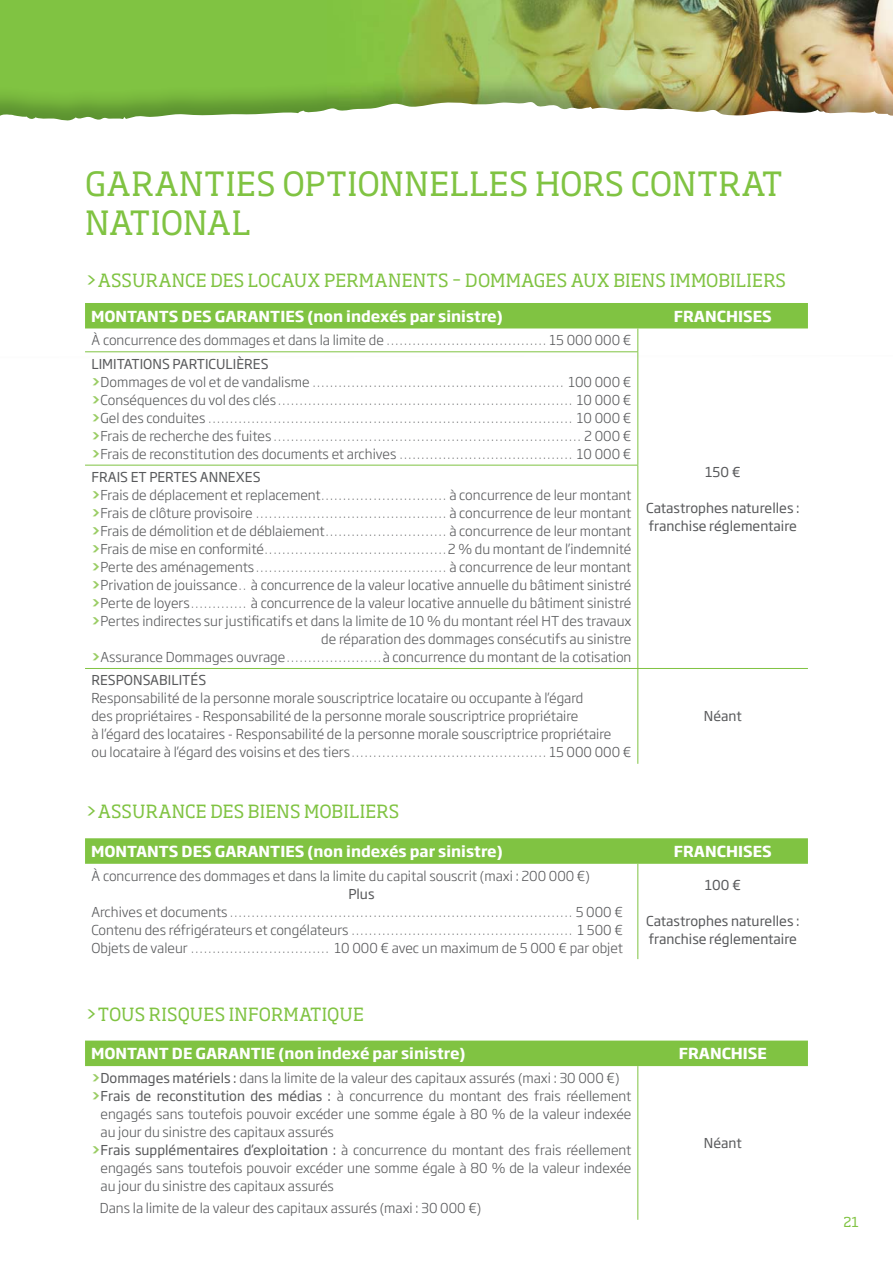
<style>
.page{position:relative;width:893px;height:1263px;background:#fff}
.page>*{position:absolute;margin:0;border:0;box-sizing:border-box;transform-origin:0 0}
.t1{font:33px/39.6px "Soho Pro";letter-spacing:.015em;color:#80c342}
.t2{font:18px "Soho Pro";letter-spacing:.015em;color:#80c342}
.t3{font:700 15px "Soho Gothic Std";color:#fff}
.t4{font:300 13.5px/18px "Soho Gothic Std";color:#58595b}
.t5{font:13.5px/18px "Soho Gothic Std";color:#58595b}
.t6{font:13.5px "Soho Pro";color:#80c342}
.t7{font:300 10.5px/18px "Soho Gothic Std";color:#58595b;text-align:justify}
.s1{font-size:10.5px}
.s2{font-weight:700;font-size:13.5px;color:#99cc63}
.s3{font-size:13.5px}
.s4{font-weight:700;color:#99cc63}
.s5{font-weight:400}
</style>
<div class="page">
<div style="left:0;top:0;width:893px;height:319px;background:#80c342"></div>
<img style="left:377px;top:0;width:516px;height:102px">
<div style="left:0;top:102px;width:893px;height:256px;background:#fff"></div>
<hr style="left:85px;top:351px;width:553px;height:1px;background:#80c342">
<svg style="left:85px;top:303px;width:723px;height:48px"></svg>
<hr style="left:637px;top:352px;width:1px;height:113px;background:#80c342">
<hr style="left:637px;top:465px;width:1px;height:203px;background:#80c342">
<hr style="left:637px;top:669px;width:1px;height:95px;background:#80c342">
<hr style="left:85px;top:668px;width:723px;height:1px;background:#80c342">
<hr style="left:85px;top:465px;width:553px;height:1px;background:#80c342">
<svg style="left:85px;top:838px;width:723px;height:26px;background:#82c445"></svg>
<hr style="left:637px;top:864px;width:1px;height:95px;background:#80c342">
<div style="left:85px;top:1040px;width:723px;height:26px;background:#80c342"></div>
<hr style="left:637px;top:1066px;width:1px;height:154px;background:#80c342">
<h1 class="t1" style="left:85px;top:168px;width:699px">GARANTIES OPTIONNELLES HORS CONTRAT<br>NATIONAL</h1>
<h2 class="t2" style="left:85px;top:274px;width:703px">&gt;ASSURANCE DES LOCAUX PERMANENTS – DOMMAGES AUX BIENS IMMOBILIERS</h2>
<p class="t3" style="left:91px;top:309px;width:413px">MONTANTS DES GARANTIES (non indexés par sinistre)</p>
<p class="t3" style="left:674px;top:309px;width:99px">FRANCHISES</p>
<p class="t4" style="left:92px;top:332px;width:542px">À concurrence des dommages et dans la limite de <span class="s1">. . . . . . . . . . . . . . . . . . . . . . . . . . . . . . . . . . . . .</span> 15 000 000 €</p>
<p class="t5" style="left:91px;top:357px;width:179px">LIMITATIONS PARTICULIÈRES</p>
<p class="t7" style="left:91px;top:375px;width:542px"><span class="s2">&gt;</span><span class="s3">Dommages de vol et de vandalisme</span> . . . . . . . . . . . . . . . . . . . . . . . . . . . . . . . . . . . . . . . . . . . . . . . . . . . . . . . . . . <span class="s3">100 000 € </span><span class="s2">&gt;</span><span class="s3">Conséquences du vol des clés</span> . . . . . . . . . . . . . . . . . . . . . . . . . . . . . . . . . . . . . . . . . . . . . . . . . . . . . . . . . . . . . . . . . . . . <span class="s3">10 000 € </span><span class="s2">&gt;</span><span class="s3">Gel des conduites</span> . . . . . . . . . . . . . . . . . . . . . . . . . . . . . . . . . . . . . . . . . . . . . . . . . . . . . . . . . . . . . . . . . . . . . . . . . . . . . . . . . . . . <span class="s3">10 000 € </span><span class="s2">&gt;</span><span class="s3">Frais de recherche des fuites</span> . . . . . . . . . . . . . . . . . . . . . . . . . . . . . . . . . . . . . . . . . . . . . . . . . . . . . . . . . . . . . . . . . . . . . . . <span class="s3">2 000 €</span></p>
<p class="t4" style="left:91px;top:443px;width:542px;line-height:23.2px"><span class="s4">&gt;</span>Frais de reconstitution des documents et archives <span class="s1">. . . . . . . . . . . . . . . . . . . . . . . . . . . . . . . . . . . . . . . .</span> 10 000 €<br><span class="s5">FRAIS ET PERTES ANNEXES</span></p>
<p class="t4" style="left:91px;top:487px;width:542px;text-align:right"><span class="s4">&gt;</span>Frais de déplacement et replacement <span class="s1">. . . . . . . . . . . . . . . . . . . . . . . . . . . . .</span> à concurrence de leur montant <span class="s4">&gt;</span>Frais de clôture provisoire <span class="s1">. . . . . . . . . . . . . . . . . . . . . . . . . . . . . . . . . . . . . . . . . . . .</span> à concurrence de leur montant <span class="s4">&gt;</span>Frais de démolition et de déblaiement <span class="s1">. . . . . . . . . . . . . . . . . . . . . . . . . . . .</span> à concurrence de leur montant <span class="s4">&gt;</span>Frais de mise en conformité <span class="s1">. . . . . . . . . . . . . . . . . . . . . . . . . . . . . . . . . . . . . . . . . .</span> 2 % du montant de l’indemnité <span class="s4">&gt;</span>Perte des aménagements <span class="s1">. . . . . . . . . . . . . . . . . . . . . . . . . . . . . . . . . . . . . . . . . . . .</span> à concurrence de leur montant <span class="s4">&gt;</span>Privation de jouissance <span class="s1">. .</span> à concurrence de la valeur locative annuelle du bâtiment sinistré <span class="s4">&gt;</span>Perte de loyers <span class="s1">. . . . . . . . . . . . .</span> à concurrence de la valeur locative annuelle du bâtiment sinistré <span class="s4">&gt;</span>Pertes indirectes sur justificatifs et dans la limite de 10 % du montant réel HT des travaux de réparation des dommages consécutifs au sinistre<br><span class="s4">&gt;</span>Assurance Dommages ouvrage <span class="s1">. . . . . . . . . . . . . . . . . . . . . .</span> à concurrence du montant de la cotisation</p>
<p class="t5" style="left:91px;top:673px;width:116px">RESPONSABILITÉS</p>
<p class="t4" style="left:91px;top:690px;width:541px">Responsabilité de la personne morale souscriptrice locataire ou occupante à l’égard<br>des propriétaires - Responsabilité de la personne morale souscriptrice propriétaire<br>à l’égard des locataires - Responsabilité de la personne morale souscriptrice propriétaire<br>ou locataire à l’égard des voisins et des tiers <span class="s1">. . . . . . . . . . . . . . . . . . . . . . . . . . . . . . . . . . . . . . . . . . . . .</span> 15 000 000 €</p>
<p class="t5" style="left:705px;top:465px;width:37px">150 €</p>
<p class="t5" style="left:646px;top:501px;width:155px">Catastrophes naturelles : franchise réglementaire</p>
<p class="t5" style="left:704px;top:709px;width:39px">Néant</p>
<h2 class="t2" style="left:85px;top:805px;width:316px">&gt;ASSURANCE DES BIENS MOBILIERS</h2>
<p class="t3" style="left:91px;top:844px;width:413px">MONTANTS DES GARANTIES (non indexés par sinistre)</p>
<p class="t3" style="left:674px;top:844px;width:99px">FRANCHISES</p>
<p class="t4" style="left:92px;top:868px;width:500px">À concurrence des dommages et dans la limite du capital souscrit (maxi : 200 000 €)</p>
<p class="t5" style="left:348px;top:886px;width:28px">Plus</p>
<p class="t7" style="left:91px;top:905px;width:533px"><span class="s3">Archives et documents</span> . . . . . . . . . . . . . . . . . . . . . . . . . . . . . . . . . . . . . . . . . . . . . . . . . . . . . . . . . . . . . . . . . . . . . . . . . . . . . . . <span class="s3">5 000 €<br>Contenu des réfrigérateurs et congélateurs</span> . . . . . . . . . . . . . . . . . . . . . . . . . . . . . . . . . . . . . . . . . . . . . . . . . . . <span class="s3">1 500 €</span></p>
<p class="t4" style="left:91px;top:940px;width:533px">Objets de valeur <span class="s1">. . . . . . . . . . . . . . . . . . . . . . . . . . . . . . . .</span> 10 000 € avec un maximum de 5 000 € par objet</p>
<p class="t5" style="left:705px;top:877px;width:38px">100 €</p>
<p class="t5" style="left:646px;top:913px;width:155px">Catastrophes naturelles : franchise réglementaire</p>
<h2 class="t2" style="left:85px;top:1008px;width:280px">&gt;TOUS RISQUES INFORMATIQUE</h2>
<p class="t3" style="left:91px;top:1047px;width:376px">MONTANT DE GARANTIE (non indexé par sinistre)</p>
<p class="t3" style="left:679px;top:1047px;width:90px">FRANCHISE</p>
<p class="t4" style="left:91px;top:1070px;width:530px"><span class="s4">&gt;</span><span class="s5">Dommages matériels :</span> dans la limite de la valeur des capitaux assurés (maxi : 30 000 €)</p>
<p class="t4" style="left:91px;top:1088px;width:542px"><span class="s4">&gt;</span><span class="s5">Frais de reconstitution des médias :</span> à concurrence du montant des frais réellement</p>
<p class="t4" style="left:101px;top:1106px;width:532px">engagés sans toutefois pouvoir excéder une somme égale à 80 % de la valeur indexée</p>
<p class="t4" style="left:101px;top:1124px;width:235px">au jour du sinistre des capitaux assurés</p>
<p class="t4" style="left:91px;top:1142px;width:542px"><span class="s4">&gt;</span><span class="s5">Frais supplémentaires d’exploitation :</span> à concurrence du montant des frais réellement</p>
<p class="t4" style="left:101px;top:1160px;width:532px">engagés sans toutefois pouvoir excéder une somme égale à 80 % de la valeur indexée</p>
<p class="t4" style="left:101px;top:1178px;width:235px">au jour du sinistre des capitaux assurés</p>
<p class="t4" style="left:100px;top:1200px;width:383px">Dans la limite de la valeur des capitaux assurés (maxi : 30 000 €)</p>
<p class="t5" style="left:704px;top:1136px;width:39px">Néant</p>
<p class="t6" style="left:843px;top:1217px;width:17px">21</p>
</div>
